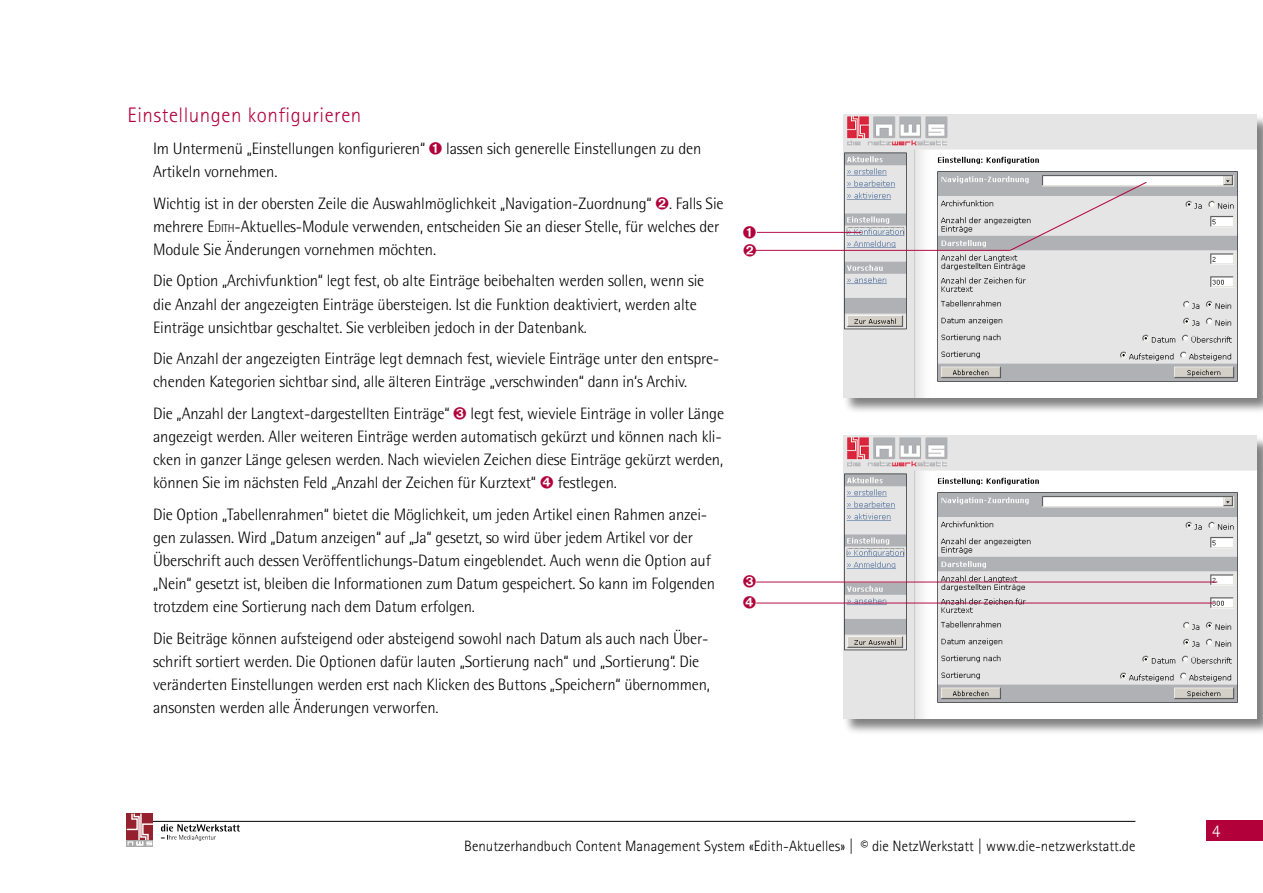
<style>
.page{position:relative;width:1263px;height:893px;background:#fff}
.page>*{position:absolute;margin:0;border:0;box-sizing:border-box;transform-origin:0 0}
.Überschrift{font:300 21px "AT Rotis Sans Serif";letter-spacing:.025em;color:#b1003a}
.t1{font:300 18px "AT Rotis Sans Serif";color:#fff}
.t2{font:300 16.5px/23.1px "AT Rotis Semi Sans";letter-spacing:-.01em;color:#000}
.t3{font:300 15px "AT Rotis Sans Serif";color:#000}
.s1{font-size:11.55px}
</style>
<div class="page">
<hr style="left:150px;top:821px;width:985px;height:1px;background:#000">
<div style="left:1206px;top:820px;width:57px;height:21px;background:#b1003a"></div>
<svg style="left:127px;top:845px;width:26px;height:2px"></svg>
<svg style="left:126px;top:813px;width:29px;height:32px"></svg>
<svg style="left:161px;top:824px;width:79px;height:17px"></svg>
<div style="left:842px;top:434px;width:421px;height:302px;background:#000;opacity:.5"></div>
<img style="left:843px;top:436px;width:414px;height:282px">
<div style="left:842px;top:114px;width:421px;height:302px;background:#000;opacity:.5"></div>
<img style="left:843px;top:115px;width:414px;height:283px">
<hr style="left:755px;top:250px;width:255px;height:1px;background:#b1003a">
<hr style="left:757px;top:232px;width:104px;height:1px;background:#b1003a">
<svg style="left:1010px;top:182px;width:137px;height:69px;background:#d1ced0"></svg>
<hr style="left:756px;top:603px;width:458px;height:1px;background:#b1003a">
<hr style="left:756px;top:582px;width:461px;height:1px;background:#b1003a">
<p class="Überschrift" style="left:128px;top:103px;width:235px">Einstellungen konfigurieren</p>
<p class="t2" style="left:153px;top:137px;width:274px">Im Untermenü „Einstellungen konfigurieren“</p>
<p class="t2" style="left:446px;top:137px;width:257px">lassen sich generelle Einstellungen zu den</p>
<p class="t2" style="left:153px;top:160px;width:126px">Artikeln vornehmen.</p>
<p class="t2" style="left:153px;top:191px;width:572px">Wichtig ist in der obersten Zeile die Auswahlmöglichkeit „Navigation-Zuordnung“ . Falls Sie mehrere E<span class="s1">DITH</span>-Aktuelles-Module verwenden, entscheiden Sie an dieser Stelle, für welches der<br>Module Sie Änderungen vornehmen möchten.</p>
<p class="t2" style="left:153px;top:269px;width:553px">Die Option „Archivfunktion“ legt fest, ob alte Einträge beibehalten werden sollen, wenn sie die Anzahl der angezeigten Einträge übersteigen. Ist die Funktion deaktiviert, werden alte<br>Einträge unsichtbar geschaltet. Sie verbleiben jedoch in der Datenbank.</p>
<p class="t2" style="left:153px;top:347px;width:568px">Die Anzahl der angezeigten Einträge legt demnach fest, wieviele Einträge unter den entspre&shy;chenden Kategorien sichtbar sind, alle älteren Einträge „verschwinden“ dann in‘s Archiv.</p>
<p class="t2" style="left:153px;top:402px;width:298px">Die „Anzahl der Langtext-dargestellten Einträge“</p>
<p class="t2" style="left:153px;top:402px;width:572px;text-indent:318px">legt fest, wieviele Einträge in voller Länge angezeigt werden. Aller weiteren Einträge werden automatisch gekürzt und können nach kli&shy;cken in ganzer Länge gelesen werden. Nach wievielen Zeichen diese Einträge gekürzt werden, können Sie im nächsten Feld „Anzahl der Zeichen für Kurztext“</p>
<p class="t2" style="left:558px;top:471px;width:61px">festlegen.</p>
<p class="t2" style="left:153px;top:503px;width:563px">Die Option „Tabellenrahmen“ bietet die Möglichkeit, um jeden Artikel einen Rahmen anzei&shy;gen zulassen. Wird „Datum anzeigen“ auf „Ja“ gesetzt, so wird über jedem Artikel vor der Überschrift auch dessen Veröffentlichungs-Datum eingeblendet. Auch wenn die Option auf „Nein“ gesetzt ist, bleiben die Informationen zum Datum gespeichert. So kann im Folgenden trotzdem eine Sortierung nach dem Datum erfolgen.</p>
<p class="t2" style="left:153px;top:627px;width:558px">Die Beiträge können aufsteigend oder absteigend sowohl nach Datum als auch nach Über&shy;schrift sortiert werden. Die Optionen dafür lauten „Sortierung nach“ und „Sortierung“. Die veränderten Einstellungen werden erst nach Klicken des Buttons „Speichern“ übernommen, ansonsten werden alle Änderungen verworfen.</p>
<p class="t3" style="left:464px;top:838px;width:673px">Benutzerhandbuch Content Management System «Edith-Aktuelles» | © die NetzWerkstatt | www.die-netzwerkstatt.de</p>
<p class="t1" style="left:1212px;top:820px;width:10px">4</p>
</div>
